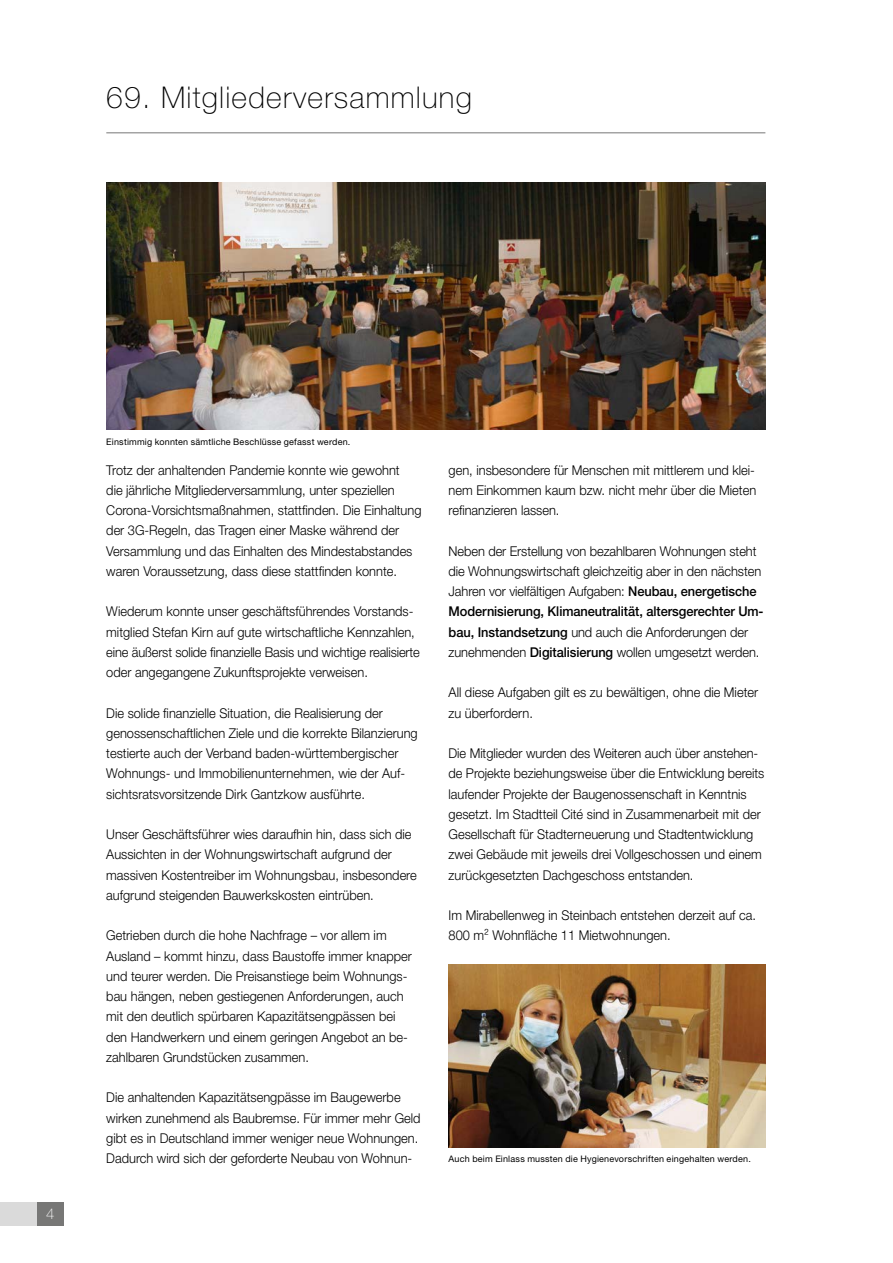
<style>
.page{position:relative;width:893px;height:1263px;background:#fff}
.page>*{position:absolute;margin:0;border:0;box-sizing:border-box;transform-origin:0 0}
.t1{font:100 30px "Helvetica Neue LT Pro";letter-spacing:.04em;color:#000}
.t2{font:100 15px "Helvetica Neue LT Pro";color:#fff}
.t3{font:300 13.5px/20.2px "Helvetica Neue LT Pro";color:#000;scale:.95 1}
.t4{font:9px "Helvetica Neue LT Pro";letter-spacing:.02em;color:#000}
.s1{font-weight:500}
</style>
<div class="page">
<img style="left:449px;top:965px;width:316px;height:182px">
<img style="left:106px;top:183px;width:660px;height:246px">
<hr style="left:106px;top:132px;width:659px;height:1px;background:#777776">
<div style="left:37px;top:1202px;width:27px;height:24px;background:#777776"></div>
<div style="left:0;top:1202px;width:37px;height:24px;background:#dadada"></div>
<h1 class="t1" style="left:106px;top:80px;width:367px">69. Mitgliederversammlung</h1>
<p class="t2" style="left:46px;top:1205px;width:10px">4</p>
<p class="t4" style="left:106px;top:436px;width:246px">Einstimmig konnten sämtliche Beschlüsse gefasst werden.</p>
<p class="t3" style="left:106px;top:459px;width:333px">Trotz der anhaltenden Pandemie konnte wie gewohnt<br>die jährliche Mitgliederversammlung, unter speziellen Corona-Vorsichtsmaßnahmen, stattfinden. Die Einhaltung der 3G-Regeln, das Tragen einer Maske während der Versammlung und das Einhalten des Mindestabstandes waren Voraussetzung, dass diese stattfinden konnte.</p>
<p class="t3" style="left:106px;top:601px;width:331px">Wiederum konnte unser geschäftsführendes Vorstands&shy;mitglied Stefan Kirn auf gute wirtschaftliche Kennzahlen, eine äußerst solide finanzielle Basis und wichtige realisierte oder angegangene Zukunftsprojekte verweisen.</p>
<p class="t3" style="left:106px;top:702px;width:329px">Die solide finanzielle Situation, die Realisierung der genossenschaftlichen Ziele und die korrekte Bilanzierung testierte auch der Verband baden-württembergischer Wohnungs- und Immobilienunternehmen, wie der Auf&shy;sichtsratsvorsitzende Dirk Gantzkow ausführte.</p>
<p class="t3" style="left:106px;top:824px;width:328px">Unser Geschäftsführer wies daraufhin hin, dass sich die Aussichten in der Wohnungswirtschaft aufgrund der massiven Kostentreiber im Wohnungsbau, insbesondere aufgrund steigenden Bauwerkskosten eintrüben.</p>
<p class="t3" style="left:106px;top:925px;width:323px">Getrieben durch die hohe Nachfrage – vor allem im Ausland – kommt hinzu, dass Baustoffe immer knapper und teurer werden. Die Preisanstiege beim Wohnungs&shy;bau hängen, neben gestiegenen Anforderungen, auch mit den deutlich spürbaren Kapazitätsengpässen bei den Handwerkern und einem geringen Angebot an be&shy;zahlbaren Grundstücken zusammen.</p>
<p class="t3" style="left:106px;top:1087px;width:332px">Die anhaltenden Kapazitätsengpässe im Baugewerbe wirken zunehmend als Baubremse. Für immer mehr Geld gibt es in Deutschland immer weniger neue Wohnungen.<br>Dadurch wird sich der geforderte Neubau von Wohnun-</p>
<p class="t3" style="left:449px;top:459px;width:325px;text-align:justify">gen, insbesondere für Menschen mit mittlerem und klei&shy;nem Einkommen kaum bzw. nicht mehr über die Mieten refinanzieren lassen.</p>
<p class="t3" style="left:449px;top:540px;width:333px">Neben der Erstellung von bezahlbaren Wohnungen steht die Wohnungswirtschaft gleichzeitig aber in den nächsten Jahren vor vielfältigen Aufgaben: <span class="s1">Neubau, energetische Modernisierung, Klimaneutralität, altersgerechter Um&shy;bau, Instandsetzung</span> und auch die Anforderungen der zunehmenden <span class="s1">Digitalisierung</span> wollen umgesetzt werden.</p>
<p class="t3" style="left:449px;top:682px;width:327px">All diese Aufgaben gilt es zu bewältigen, ohne die Mieter zu überfordern.</p>
<p class="t3" style="left:449px;top:743px;width:334px">Die Mitglieder wurden des Weiteren auch über anstehen&shy;de Projekte beziehungsweise über die Entwicklung bereits laufender Projekte der Baugenossenschaft in Kenntnis gesetzt. Im Stadtteil Cité sind in Zusammenarbeit mit der Gesellschaft für Stadterneuerung und Stadtentwicklung zwei Gebäude mit jeweils drei Vollgeschossen und einem zurückgesetzten Dachgeschoss entstanden.</p>
<p class="t3" style="left:449px;top:905px;width:325px">Im Mirabellenweg in Steinbach entstehen derzeit auf ca.<br>800 m² Wohnfläche 11 Mietwohnungen.</p>
<p class="t4" style="left:449px;top:1154px;width:304px">Auch beim Einlass mussten die Hygienevorschriften eingehalten werden.</p>
</div>
